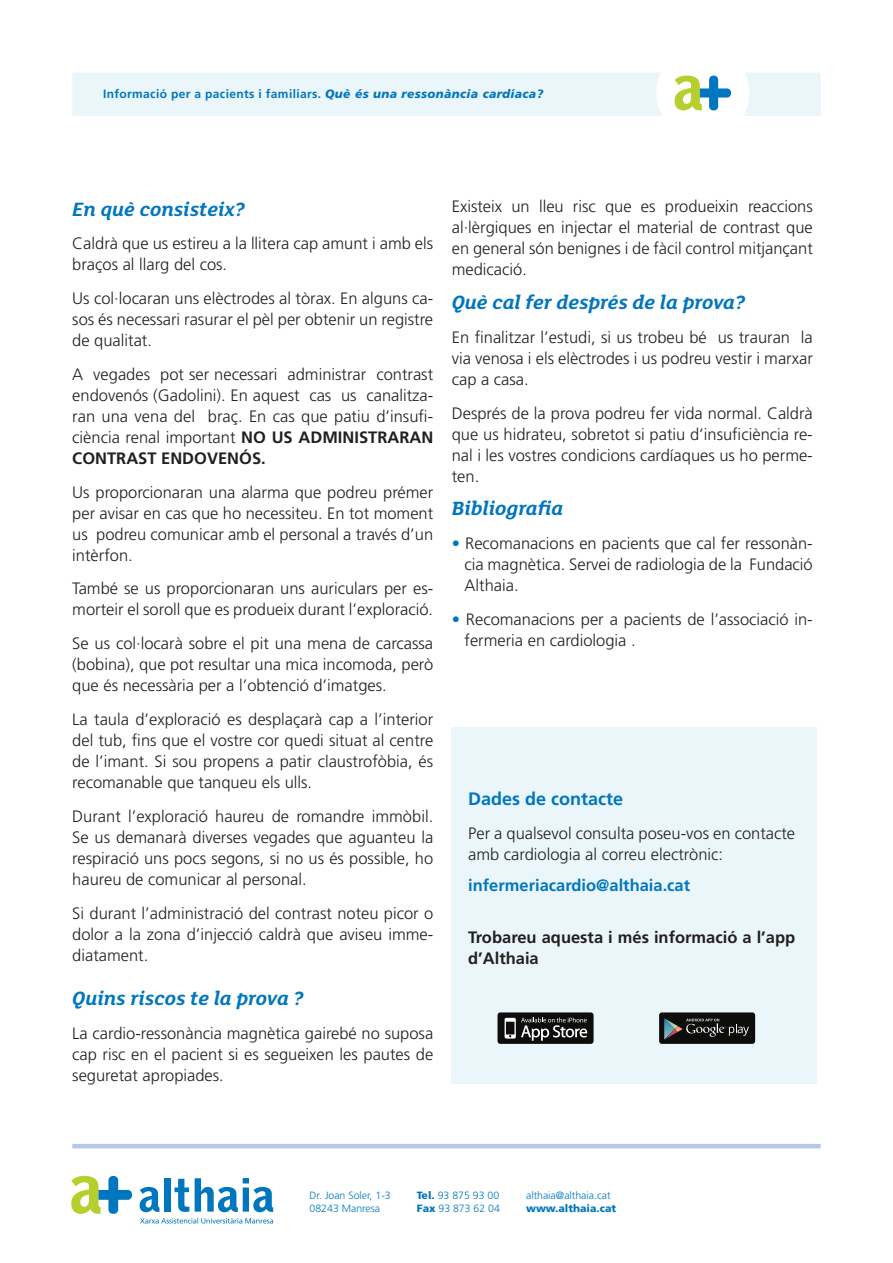
<style>
.page{position:relative;width:893px;height:1263px;background:#fff}
.page>*{position:absolute;margin:0;border:0;box-sizing:border-box;transform-origin:0 0}
.t1{font:italic 700 21px "FS Lola";color:#0076be}
.t2{font:700 18px "Frutiger LT Std";color:#0076be}
.t3{font:300 16.5px/21px "Frutiger LT Std";color:#231f20;text-align:justify}
.t4{font:700 16.5px/21px "Frutiger LT Std";color:#231f20}
.t5{font:700 16.5px "Frutiger LT Std";color:#0076be}
.t6{font:700 12px "Frutiger LT Std";letter-spacing:.03em;color:#0076be}
.t7{font:300 10.5px "Frutiger LT Std";color:#0076be}
.t8{font:900 10.5px "Frutiger LT Std";color:#0076be}
.s1{font-weight:900;font-style:italic}
.s2{font-weight:700}
.s3{color:#0076be}
.s4{font-weight:900}
</style>
<div class="page">
<div style="left:72px;top:73px;width:749px;height:43px;background:#ebf6fa"></div>
<svg style="left:71px;top:1176px;width:61px;height:38px"></svg>
<svg style="left:140px;top:1187px;width:19px;height:25px"></svg>
<div style="left:164px;top:1178px;width:7px;height:33px;background:#0076be"></div>
<svg style="left:175px;top:1179px;width:14px;height:33px"></svg>
<svg style="left:195px;top:1178px;width:78px;height:34px"></svg>
<svg style="left:140px;top:1218px;width:133px;height:5px"></svg>
<div style="left:656px;top:46px;width:93px;height:94px;background:#fff;border-radius:50%"></div>
<svg style="left:675px;top:76px;width:56px;height:34px"></svg>
<hr style="left:72px;top:1144px;width:749px;height:4px;background:#b5c8e6">
<div style="left:451px;top:727px;width:365px;height:357px;background:#ebf6fa"></div>
<div style="left:659px;top:1012px;width:96px;height:32px;background:#0d0e0c;border-radius:3px"></div>
<svg style="left:664px;top:1019px;width:85px;height:20px"></svg>
<div style="left:497px;top:1012px;width:97px;height:32px;background:#0d0e0c;border-radius:3px"></div>
<svg style="left:505px;top:1017px;width:82px;height:24px"></svg>
<p class="t6" style="left:103px;top:87px;width:442px">Informació per a pacients i familiars. <span class="s1">Què és una ressonància cardíaca?</span></p>
<p class="t1" style="left:72px;top:194px;width:174px">En què consisteix?</p>
<p class="t3" style="left:72px;top:233px;width:362px">Caldrà que us estireu a la llitera cap amunt i amb els braços al llarg del cos.</p>
<p class="t3" style="left:72px;top:288px;width:362px">Us col·locaran uns elèctrodes al tòrax. En alguns ca&shy;sos és necessari rasurar el pèl per obtenir un registre de qualitat.</p>
<p class="t3" style="left:72px;top:364px;width:362px">A vegades pot ser necessari administrar contrast endovenós (Gadolini). En aquest cas us canalitza&shy;ran una vena del braç. En cas que patiu d’insufi&shy;ciència renal important <span class="s2">NO US ADMINISTRARAN CONTRAST ENDOVENÓS.</span></p>
<p class="t3" style="left:72px;top:482px;width:362px">Us proporcionaran una alarma que podreu prémer per avisar en cas que ho necessiteu. En tot moment us podreu comunicar amb el personal a través d’un intèrfon.</p>
<p class="t3" style="left:72px;top:578px;width:362px">També se us proporcionaran uns auriculars per es&shy;morteir el soroll que es produeix durant l’exploració.</p>
<p class="t3" style="left:72px;top:633px;width:363px">Se us col·locarà sobre el pit una mena de carcassa (bobina), que pot resultar una mica incomoda, però que és necessària per a l’obtenció d’imatges.</p>
<p class="t3" style="left:72px;top:709px;width:363px">La taula d’exploració es desplaçarà cap a l’interior del tub, fins que el vostre cor quedi situat al centre de l’imant. Si sou propens a patir claustrofòbia, és recomanable que tanqueu els ulls.</p>
<p class="t3" style="left:72px;top:806px;width:363px">Durant l’exploració haureu de romandre immòbil.<br>Se us demanarà diverses vegades que aguanteu la respiració uns pocs segons, si no us és possible, ho haureu de comunicar al personal.</p>
<p class="t3" style="left:72px;top:902px;width:362px">Si durant l’administració del contrast noteu picor o dolor a la zona d’injecció caldrà que aviseu imme&shy;diatament.</p>
<p class="t1" style="left:72px;top:983px;width:233px">Quins riscos te la prova ?</p>
<p class="t3" style="left:72px;top:1022px;width:362px">La cardio-ressonància magnètica gairebé no suposa cap risc en el pacient si es segueixen les pautes de seguretat apropiades.</p>
<p class="t3" style="left:452px;top:196px;width:363px">Existeix un lleu risc que es produeixin reaccions al·lèrgiques en injectar el material de contrast que en general són benignes i de fàcil control mitjançant medicació.</p>
<p class="t1" style="left:452px;top:288px;width:295px">Què cal fer després de la prova?</p>
<p class="t3" style="left:452px;top:327px;width:363px">En finalitzar l’estudi, si us trobeu bé us trauran la via venosa i els elèctrodes i us podreu vestir i marxar cap a casa.</p>
<p class="t3" style="left:452px;top:403px;width:362px">Després de la prova podreu fer vida normal. Caldrà que us hidrateu, sobretot si patiu d’insuficiència re&shy;nal i les vostres condicions cardíaques us ho perme&shy;ten.</p>
<p class="t1" style="left:452px;top:494px;width:113px">Bibliografia</p>
<p class="t3" style="left:465px;top:533px;width:350px;text-indent:-13px"><span class="s3">•</span> Recomanacions en pacients que cal fer ressonàn&shy;cia magnètica. Servei de radiologia de la Fundació Althaia.</p>
<p class="t3" style="left:465px;top:609px;width:350px;text-indent:-13px"><span class="s3">•</span> Recomanacions per a pacients de l’associació in&shy;fermeria en cardiologia .</p>
<p class="t2" style="left:468px;top:788px;width:157px">Dades de contacte</p>
<p class="t3" style="left:468px;top:823px;width:328px">Per a qualsevol consulta poseu-vos en contacte amb cardiologia al correu electrònic:</p>
<p class="t5" style="left:468px;top:875px;width:223px">infermeriacardio@althaia.cat</p>
<p class="t4" style="left:468px;top:927px;width:328px">Trobareu aquesta i més informació a l’app d’Althaia</p>
<p class="t7" style="left:310px;top:1189px;width:83px">Dr. Joan Soler, 1-3</p>
<p class="t7" style="left:310px;top:1202px;width:72px">08243 Manresa</p>
<p class="t7" style="left:417px;top:1189px;width:84px"><span class="s4">Tel.</span> 93 875 93 00</p>
<p class="t7" style="left:417px;top:1202px;width:85px"><span class="s4">Fax</span> 93 873 62 04</p>
<p class="t7" style="left:526px;top:1189px;width:86px">althaia@althaia.cat</p>
<p class="t8" style="left:526px;top:1202px;width:92px">www.althaia.cat</p>
</div>
